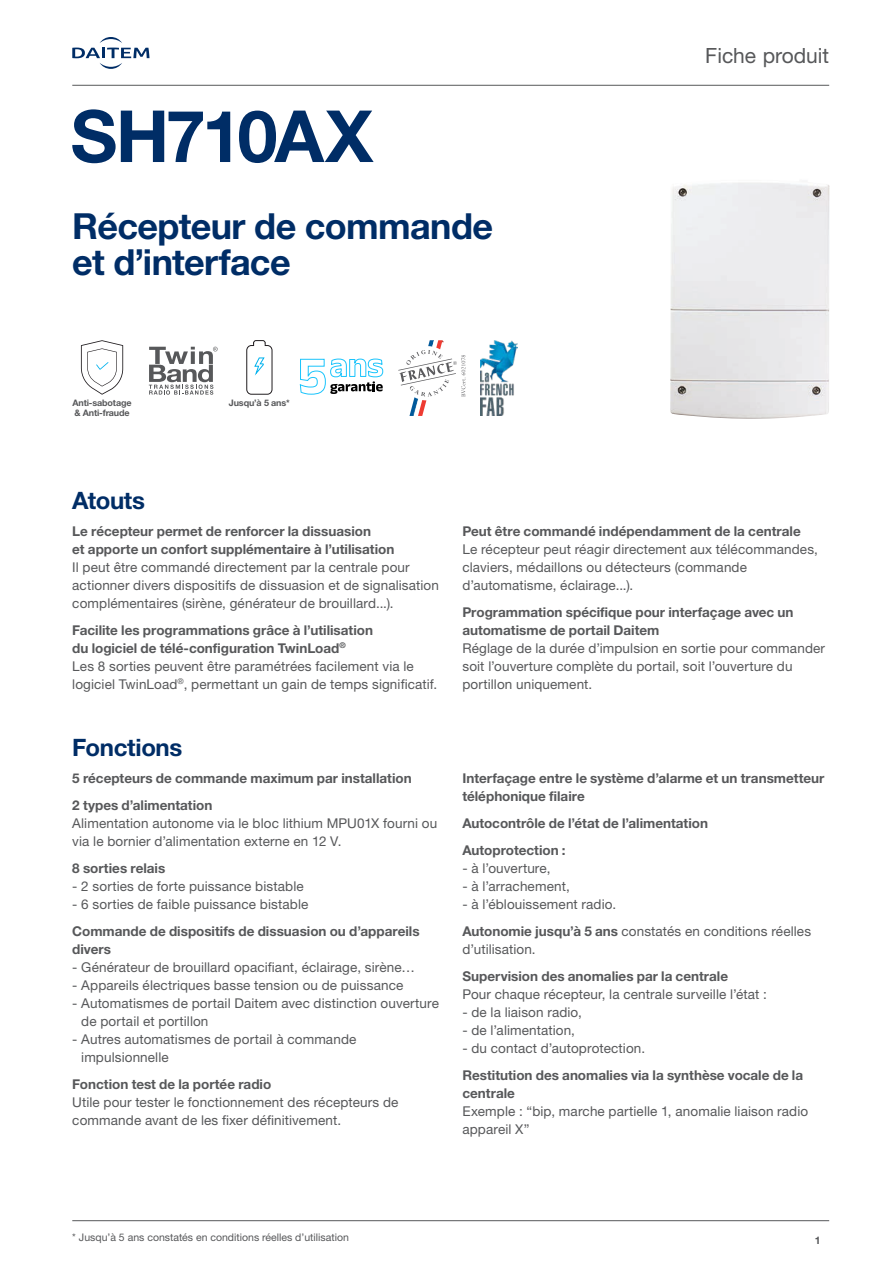
<style>
.page{position:relative;width:893px;height:1263px;background:#fff}
.page>*{position:absolute;margin:0;border:0;box-sizing:border-box;transform-origin:0 0}
.ref{font:700 72px "Helvetica Neue LTW1 G";letter-spacing:-.045em;color:#002d66}
.nom_produit{font:700 36px/36px "Helvetica Neue LTW1 G";letter-spacing:-.02em;color:#002d66}
.atout{font:700 24px "Helvetica Neue LTW1 G";letter-spacing:-.015em;color:#002d66}
.t1{font:21px "Helvetica Neue LTW1 G";color:#57585a}
.texte_courant{font:13.5px/18px "Helvetica Neue LTW1 G";letter-spacing:.01em;color:#57585a}
.titre_texte_courant{font:700 13.5px/18px "Helvetica Neue LTW1 G";color:#57585a}
.titre_texte_courant-2{font:13.5px/18px "Helvetica Neue LTW1 G";letter-spacing:.01em;color:#57585a}
.Footer___Helv45_7_8_5_center_80K{font:10.5px "Helvetica Neue LTW1 G";color:#57585a}
.t2{font:700 10.5px "Helvetica Neue LTW1 G";color:#57585a}
.t3{font:700 9px/9.8px "Helvetica Neue LTW1 G";letter-spacing:-.015em;color:#57585a}
.s1{font-weight:700}
</style>
<div class="page">
<hr style="left:72px;top:85px;width:757px;height:1px;background:#57585a">
<hr style="left:72px;top:1220px;width:757px;height:1px;background:#57585a">
<svg style="left:72px;top:37px;width:78px;height:32px"></svg>
<img style="left:670px;top:182px;width:160px;height:237px">
<svg style="left:398px;top:340px;width:68px;height:76px"></svg>
<img style="left:480px;top:340px;width:38px;height:76px">
<svg style="left:149px;top:347px;width:69px;height:48px"></svg>
<svg style="left:299px;top:358px;width:85px;height:37px"></svg>
<svg style="left:81px;top:340px;width:42px;height:55px"></svg>
<svg style="left:246px;top:340px;width:27px;height:55px"></svg>
<p class="ref" style="left:71px;top:92px;width:304px">SH710AX</p>
<p class="nom_produit" style="left:72px;top:207px;width:422px">Récepteur de commande et d’interface</p>
<p class="t3" style="left:73px;top:398px;width:61px">Anti-sabotage &amp; Anti-fraude</p>
<p class="t3" style="left:229px;top:398px;width:62px">Jusqu’à 5 ans*</p>
<h3 class="t1" style="left:705px;top:43px;width:125px">Fiche produit</h3>
<p class="atout" style="left:72px;top:485px;width:74px">Atouts</p>
<p class="titre_texte_courant" style="left:72px;top:522px;width:324px">Le récepteur permet de renforcer la dissuasion<br>et apporte un confort supplémentaire à l’utilisation</p>
<p class="texte_courant" style="left:72px;top:558px;width:368px">Il peut être commandé directement par la centrale pour actionner divers dispositifs de dissuasion et de signalisation complémentaires (sirène, générateur de brouillard...).</p>
<p class="titre_texte_courant" style="left:72px;top:621px;width:302px">Facilite les programmations grâce à l’utilisation du logiciel de télé-configuration TwinLoad<sup>®</sup></p>
<p class="texte_courant" style="left:72px;top:657px;width:367px">Les 8 sorties peuvent être paramétrées facilement via le logiciel TwinLoad<sup>®</sup>, permettant un gain de temps significatif.</p>
<p class="atout" style="left:72px;top:733px;width:112px">Fonctions</p>
<p class="titre_texte_courant" style="left:72px;top:769px;width:341px">5 récepteurs de commande maximum par installation</p>
<p class="titre_texte_courant" style="left:72px;top:796px;width:142px">2 types d’alimentation</p>
<p class="texte_courant" style="left:72px;top:814px;width:366px">Alimentation autonome via le bloc lithium MPU01X fourni ou via le bornier d’alimentation externe en 12 V.</p>
<p class="titre_texte_courant" style="left:72px;top:859px;width:95px">8 sorties relais</p>
<p class="texte_courant" style="left:72px;top:877px;width:233px">- 2 sorties de forte puissance bistable</p>
<p class="texte_courant" style="left:72px;top:895px;width:238px">- 6 sorties de faible puissance bistable</p>
<p class="titre_texte_courant" style="left:72px;top:922px;width:349px">Commande de dispositifs de dissuasion ou d’appareils divers</p>
<p class="texte_courant" style="left:72px;top:958px;width:344px">- Générateur de brouillard opacifiant, éclairage, sirène…</p>
<p class="texte_courant" style="left:72px;top:976px;width:333px">- Appareils électriques basse tension ou de puissance</p>
<p class="texte_courant" style="left:81px;top:994px;width:359px;text-indent:-9px">- Automatismes de portail Daitem avec distinction ouverture de portail et portillon</p>
<p class="texte_courant" style="left:81px;top:1030px;width:277px;text-indent:-9px">- Autres automatismes de portail à commande impulsionnelle</p>
<p class="titre_texte_courant" style="left:72px;top:1075px;width:200px">Fonction test de la portée radio</p>
<p class="texte_courant" style="left:72px;top:1093px;width:328px">Utile pour tester le fonctionnement des récepteurs de commande avant de les fixer définitivement.</p>
<p class="titre_texte_courant" style="left:462px;top:522px;width:340px">Peut être commandé indépendamment de la centrale</p>
<p class="texte_courant" style="left:462px;top:540px;width:357px">Le récepteur peut réagir directement aux télécommandes, claviers, médaillons ou détecteurs (commande d’automatisme, éclairage...).</p>
<p class="titre_texte_courant" style="left:462px;top:603px;width:333px">Programmation spécifique pour interfaçage avec un automatisme de portail Daitem</p>
<p class="texte_courant" style="left:462px;top:639px;width:364px">Réglage de la durée d’impulsion en sortie pour commander soit l’ouverture complète du portail, soit l’ouverture du portillon uniquement.</p>
<p class="titre_texte_courant" style="left:462px;top:769px;width:364px">Interfaçage entre le système d’alarme et un transmetteur téléphonique filaire</p>
<p class="titre_texte_courant" style="left:462px;top:814px;width:247px">Autocontrôle de l’état de l’alimentation</p>
<p class="titre_texte_courant" style="left:462px;top:841px;width:105px">Autoprotection :</p>
<p class="texte_courant" style="left:462px;top:859px;width:90px">- à l’ouverture,</p>
<p class="texte_courant" style="left:462px;top:877px;width:109px">- à l’arrachement,</p>
<p class="texte_courant" style="left:462px;top:895px;width:155px">- à l’éblouissement radio.</p>
<p class="titre_texte_courant-2" style="left:462px;top:922px;width:350px"><span class="s1">Autonomie jusqu’à 5 ans</span> constatés en conditions réelles d’utilisation.</p>
<p class="titre_texte_courant" style="left:462px;top:967px;width:267px">Supervision des anomalies par la centrale</p>
<p class="texte_courant" style="left:462px;top:985px;width:306px">Pour chaque récepteur, la centrale surveille l’état :</p>
<p class="texte_courant" style="left:462px;top:1003px;width:121px">- de la liaison radio,</p>
<p class="texte_courant" style="left:462px;top:1021px;width:114px">- de l’alimentation,</p>
<p class="texte_courant" style="left:462px;top:1039px;width:184px">- du contact d’autoprotection.</p>
<p class="titre_texte_courant" style="left:462px;top:1066px;width:342px">Restitution des anomalies via la synthèse vocale de la centrale</p>
<p class="texte_courant" style="left:462px;top:1102px;width:347px">Exemple : “bip, marche partielle 1, anomalie liaison radio appareil X”</p>
<p class="Footer___Helv45_7_8_5_center_80K" style="left:72px;top:1230px;width:278px">* Jusqu’à 5 ans constatés en conditions réelles d’utilisation</p>
<p class="t2" style="left:815px;top:1233px;width:7px">1</p>
</div>
